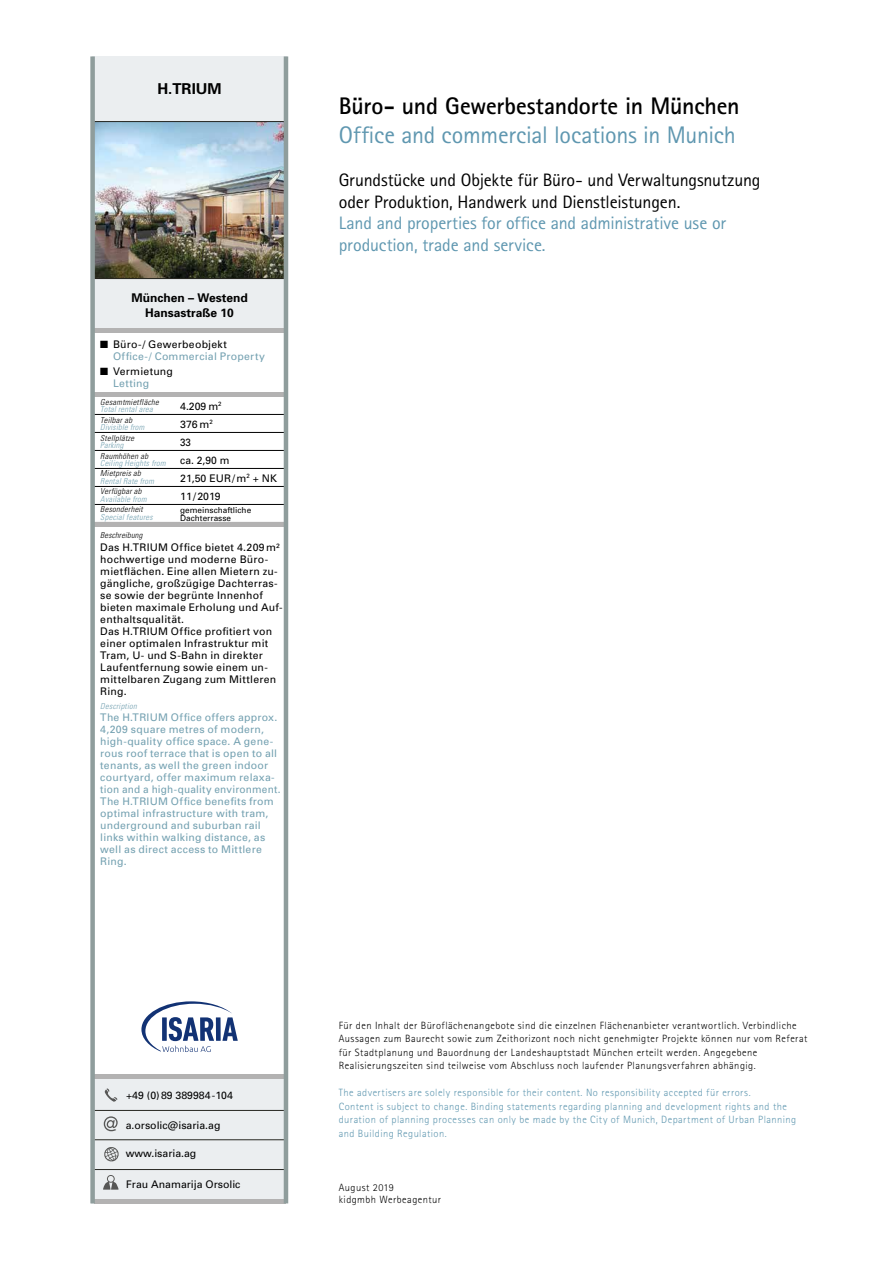
<style>
.page{position:relative;width:893px;height:1263px;background:#fff}
.page>*{position:absolute;margin:0;border:0;box-sizing:border-box;transform-origin:0 0}
.t1{font:24px "Rotis Sans Serif";letter-spacing:-.01em;color:#5f97b0}
.t2{font:700 24px "Rotis Sans Serif";letter-spacing:-.01em;color:#000}
.t3{font:18px/21.6px "Rotis Sans Serif";letter-spacing:-.01em;color:#000}
.t4{font:18px/21.6px "Rotis Sans Serif";letter-spacing:-.005em;color:#5f97b0}
.t5{font:700 15px "Univers";color:#000}
.t6{font:700 12px/15px "Univers";color:#000;text-align:center}
.t7{font:10.5px/12px "Univers";letter-spacing:.025em;color:#74a1b1}
.t8{font:300 10.5px/13.5px "Rotis Sans Serif";letter-spacing:.04em;color:#000}
.t9{font:10.5px/12px "Univers";letter-spacing:.02em;color:#000}
.t10{font:300 10.5px/13.5px "Rotis Sans Serif";letter-spacing:.045em;color:#5f97b0}
.t11{font:10.5px/18px "Univers";color:#000}
.t12{font:italic 300 condensed 8.25px "Univers";letter-spacing:.03em;color:#74a1b1}
.t13{font:italic 300 condensed 8.25px "Univers";letter-spacing:.03em;color:#000}
.t14{font:8.25px/7.5px "Univers";color:#000}
.s1{color:#000}
.s2{color:#74a1b1}
</style>
<div class="page">
<div style="left:92px;top:56px;width:195px;height:275px;background:#ebeef0"></div>
<div style="left:91px;top:1077px;width:195px;height:126px;background:#ebeef0"></div>
<svg style="left:141px;top:1001px;width:97px;height:51px"></svg>
<img style="left:95px;top:122px;width:189px;height:156px">
<svg style="left:105px;top:1088px;width:12px;height:14px"></svg>
<svg style="left:104px;top:1116px;width:14px;height:15px"></svg>
<svg style="left:104px;top:1147px;width:15px;height:15px"></svg>
<svg style="left:103px;top:1175px;width:16px;height:14px"></svg>
<hr style="left:94px;top:278px;width:191px;height:1px;background:#272721">
<hr style="left:94px;top:121px;width:191px;height:1px;background:#272721">
<hr style="left:94px;top:1110px;width:191px;height:1px;background:#272721">
<hr style="left:94px;top:1139px;width:191px;height:1px;background:#272721">
<hr style="left:94px;top:1169px;width:191px;height:1px;background:#272721">
<hr style="left:94px;top:414px;width:191px;height:1px;background:#000">
<hr style="left:94px;top:432px;width:191px;height:1px;background:#000">
<hr style="left:94px;top:450px;width:191px;height:1px;background:#000">
<hr style="left:94px;top:468px;width:191px;height:1px;background:#000">
<hr style="left:94px;top:486px;width:191px;height:1px;background:#000">
<hr style="left:94px;top:504px;width:191px;height:1px;background:#000">
<div style="left:94px;top:392px;width:191px;height:5px;background:#b3b2b2"></div>
<hr style="left:94px;top:329px;width:191px;height:4px;background:#b3b2b2">
<hr style="left:94px;top:522px;width:191px;height:4px;background:#b3b2b2">
<div style="left:94px;top:1074px;width:191px;height:5px;background:#b3b2b2"></div>
<hr style="left:94px;top:1199px;width:191px;height:4px;background:#b3b2b2">
<div style="left:90px;top:56px;width:5px;height:1147px;background:#8f9d9c"></div>
<hr style="left:284px;top:56px;width:4px;height:1147px;background:#8f9d9c">
<h3 class="t5" style="left:157px;top:80px;width:66px">H.TRIUM</h3>
<p class="t6" style="left:131px;top:290px;width:118px">München – Westend<br>Hansastraße 10</p>
<p class="t7" style="left:113px;top:338px;width:153px;text-indent:-13px"><span class="s1">■ Büro-/ Gewerbeobjekt<br></span>Office-/ Commercial Property</p>
<p class="t9" style="left:113px;top:365px;width:61px;text-indent:-13px">■ Vermietung<br><span class="s2">Letting</span></p>
<p class="t13" style="left:100px;top:397px;width:60px">Gesamtmietfläche</p>
<p class="t12" style="left:100px;top:404px;width:54px">Total rental area</p>
<p class="t13" style="left:100px;top:415px;width:33px">Teilbar ab</p>
<p class="t12" style="left:100px;top:422px;width:46px">Divisible from</p>
<p class="t13" style="left:100px;top:433px;width:35px">Stellplätze</p>
<p class="t12" style="left:100px;top:440px;width:25px">Parking</p>
<p class="t13" style="left:100px;top:451px;width:49px">Raumhöhen ab</p>
<p class="t12" style="left:100px;top:458px;width:67px">Ceiling Heights from</p>
<p class="t13" style="left:100px;top:469px;width:42px">Mietpreis ab</p>
<p class="t12" style="left:100px;top:476px;width:55px">Rental Rate from</p>
<p class="t13" style="left:100px;top:487px;width:43px">Verfügbar ab</p>
<p class="t12" style="left:100px;top:494px;width:48px">Available from</p>
<p class="t13" style="left:100px;top:505px;width:44px">Besonderheit</p>
<p class="t12" style="left:100px;top:512px;width:54px">Special features</p>
<p class="t11" style="left:180px;top:397px;width:98px">4.209 m<sup>2<br></sup>376 m<sup>2<br></sup>33<br>ca. 2,90 m<br>21,50 EUR/m<sup>2</sup> + NK<br>11/2019</p>
<p class="t14" style="left:180px;top:506px;width:73px">gemeinschaftliche<br>Dachterrasse</p>
<p class="t13" style="left:100px;top:530px;width:44px">Beschreibung</p>
<p class="t9" style="left:100px;top:541px;width:184px">Das H.TRIUM Office bietet 4.209m² hochwertige und moderne Büro&shy;mietflächen. Eine allen Mietern zu&shy;gängliche, großzügige Dachterras&shy;se sowie der begrünte Innenhof bieten maximale Erholung und Auf&shy;enthaltsqualität.<br>Das H.TRIUM Office profitiert von einer optimalen Infrastruktur mit<br>Tram, U- und S-Bahn in direkter<br>Laufentfernung sowie einem un&shy;mittelbaren Zugang zum Mittleren<br>Ring.</p>
<p class="t7" style="left:100px;top:712px;width:182px">The H.TRIUM Office offers approx.<br>4,209 square metres of modern, high-quality office space. A gene&shy;rous roof terrace that is open to all tenants, as well the green indoor courtyard, offer maximum relaxa&shy;tion and a high-quality environment.<br>The H.TRIUM Office benefits from optimal infrastructure with tram, underground and suburban rail links within walking distance, as well as direct access to Mittlere<br>Ring.</p>
<p class="t12" style="left:100px;top:701px;width:38px">Description</p>
<h1 class="t2" style="left:339px;top:91px;width:402px">Büro- und Gewerbestandorte in München</h1>
<h1 class="t1" style="left:339px;top:120px;width:399px">Office and commercial locations in Munich</h1>
<h2 class="t3" style="left:339px;top:169px;width:423px">Grundstücke und Objekte für Büro- und Verwaltungsnutzung oder Produktion, Handwerk und Dienstleistungen.</h2>
<h2 class="t4" style="left:339px;top:212px;width:389px">Land and properties for office and administrative use or production, trade and service.</h2>
<p class="t11" style="left:126px;top:1087px;width:108px">+49 (0)89 389984-104</p>
<p class="t11" style="left:126px;top:1116px;width:96px">a.orsolic@isaria.ag</p>
<p class="t11" style="left:126px;top:1145px;width:72px">www.isaria.ag</p>
<p class="t11" style="left:126px;top:1175px;width:116px">Frau Anamarija Orsolic</p>
<p class="t8" style="left:339px;top:1018px;width:470px">Für den Inhalt der Büroflächenangebote sind die einzelnen Flächenanbieter verantwortlich. Verbindliche Aussagen zum Baurecht sowie zum Zeithorizont noch nicht genehmigter Projekte können nur vom Referat für Stadtplanung und Bauordnung der Landeshauptstadt München erteilt werden. Angegebene Realisierungszeiten sind teilweise vom Abschluss noch laufender Planungsverfahren abhängig.</p>
<p class="t10" style="left:339px;top:1086px;width:459px">The advertisers are solely responsible for their content. No responsibility accepted für errors.<br>Content is subject to change. Binding statements regarding planning and development rights and the duration of planning processes can only be made by the City of Munich, Department of Urban Planning and Building Regulation.</p>
<p class="t8" style="left:339px;top:1181px;width:104px;line-height:12.6px">August 2019<br>kidgmbh Werbeagentur</p>
</div>
